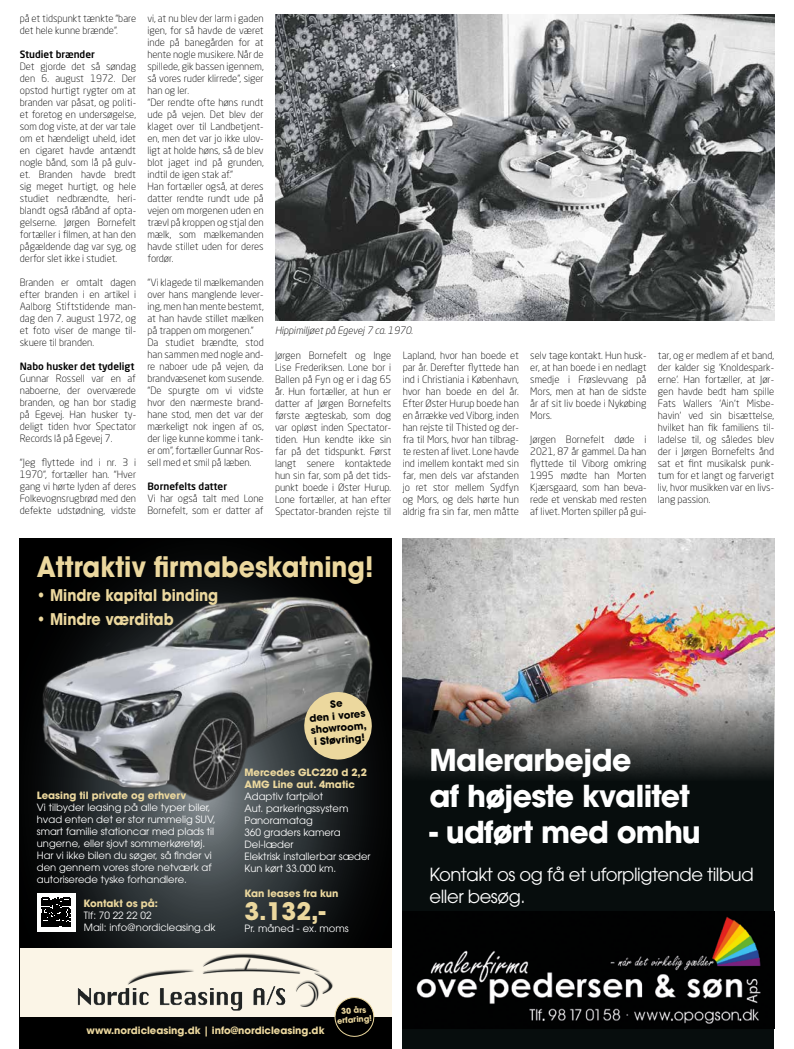
<style>
.page{position:relative;width:794px;height:1049px;background:#fff}
.page>*{position:absolute;margin:0;border:0;box-sizing:border-box;transform-origin:0 0}
.t1{font:700 30px/36px "ITC Avant Garde Pro";letter-spacing:-.025em;color:#fff}
.t2{font:700 28px "ITC Avant Garde Pro";color:#ecd89e;scale:.9 1}
.t3{font:700 24px "ITC Avant Garde Pro";color:#ecd89e}
.t4{font:18px/21.6px "ITC Avant Garde Pro";letter-spacing:-.025em;color:#fff}
.t5{font:700 16px "ITC Avant Garde Pro";color:#ecd89e;scale:.9 1}
.t6{font:300 10px/12px "Neo Sans W1 G";color:#000;text-align:justify}
.t7{font:10px/12px "ITC Avant Garde Pro";color:#fff}
.t8{font:700 10px/12px "ITC Avant Garde Pro";color:#ecd89e}
.t9{font:500 10px "Neo Sans W1 G";color:#000}
.t10{font:700 10px/12px "ITC Avant Garde Pro";color:#000;text-align:center}
.t11{font:italic 300 10px "Neo Sans W1 G";color:#000}
.t12{font:700 8px/9px "ITC Avant Garde Pro";color:#ecd89e;text-align:center}
.s1{font-weight:500}
.s2{font-family:"Futura PT";font-weight:800}
</style>
<div class="page">
<svg style="left:20px;top:538px;width:371px;height:511px;background:#1a1e1f"></svg>
<div style="left:20px;top:948px;width:371px;height:69px;background:#fbf5e7"></div>
<img style="left:20px;top:540px;width:371px;height:303px">
<img style="left:77px;top:953px;width:256px;height:58px">
<svg style="left:303px;top:690px;width:70px;height:71px;background:#b8ab81"></svg>
<div style="left:37px;top:893px;width:38px;height:38px;background:#fff"></div>
<svg style="left:41px;top:898px;width:29px;height:29px"></svg>
<svg style="left:334px;top:997px;width:41px;height:40px;background:#302d27"></svg>
<img style="left:275px;top:14px;width:499px;height:306px">
<div style="left:403px;top:678px;width:371px;height:371px;background:#070d0d"></div>
<img style="left:403px;top:911px;width:371px;height:117px">
<img style="left:403px;top:539px;width:371px;height:238px">
<p class="t6" style="left:20px;top:12px;width:118px">på et tidspunkt tænkte “bare det hele kunne brænde”.</p>
<p class="t9" style="left:20px;top:48px;width:77px">Studiet brænder</p>
<p class="t6" style="left:20px;top:60px;width:118px">Det gjorde det så søndag den 6. august 1972. Der opstod hurtigt rygter om at branden var påsat, og politi&shy;et foretog en undersøgelse, som dog viste, at der var tale om et hændeligt uheld, idet en cigaret havde antændt nogle bånd, som lå på gulv&shy;et. Branden havde bredt sig meget hurtigt, og hele studiet nedbrændte, heri&shy;blandt også råbånd af opta&shy;gelserne. Jørgen Bornefelt fortæller i filmen, at han den pågældende dag var syg, og derfor slet ikke i studiet.</p>
<p class="t6" style="left:20px;top:276px;width:118px">Branden er omtalt dagen efter branden i en artikel i Aalborg Stiftstidende man&shy;dag den 7. august 1972, og et foto viser de mange til&shy;skuere til branden.</p>
<p class="t9" style="left:20px;top:360px;width:116px">Nabo husker det tydeligt</p>
<p class="t6" style="left:20px;top:372px;width:118px">Gunnar Rossell var en af naboerne, der overværede branden, og han bor stadig på Egevej. Han husker ty&shy;deligt tiden hvor Spectator Records lå på Egevej 7.</p>
<p class="t6" style="left:20px;top:456px;width:118px">“Jeg flyttede ind i nr. 3 i 1970”, fortæller han. “Hver gang vi hørte lyden af deres Folkevognsrugbrød med den defekte udstødning, vidste</p>
<p class="t6" style="left:147px;top:12px;width:118px;text-align:left">vi, at nu blev der larm i gaden igen, for så havde de været inde på banegården for at hente nogle musikere. Når de spillede, gik bassen igennem, så vores ruder klirrede”, siger han og ler.<br>“Der rendte ofte høns rundt ude på vejen. Det blev der klaget over til Landbetjent&shy;en, men det var jo ikke ulov&shy;ligt at holde høns, så de blev blot jaget ind på grunden, indtil de igen stak af.”<br>Han fortæller også, at deres datter rendte rundt ude på vejen om morgenen uden en trævl på kroppen og stjal den mælk, som mælkemanden havde stillet uden for deres fordør.</p>
<p class="t6" style="left:147px;top:276px;width:118px;text-align:left">“Vi klagede til mælkemanden over hans manglende lever&shy;ing, men han mente bestemt, at han havde stillet mælken på trappen om morgenen.”<br>Da studiet brændte, stod han sammen med nogle and&shy;re naboer ude på vejen, da brandvæsenet kom susende. “De spurgte om vi vidste hvor den nærmeste brand&shy;hane stod, men det var der mærkeligt nok ingen af os, der lige kunne komme i tank&shy;er om”, fortæller Gunnar Ros&shy;sell med et smil på læben.</p>
<p class="t9" style="left:147px;top:480px;width:81px">Bornefelts datter</p>
<p class="t6" style="left:147px;top:492px;width:118px">Vi har også talt med Lone<br>Bornefelt, som er datter af</p>
<p class="t11" style="left:275px;top:324px;width:139px">Hippimiljøet på Egevej 7 ca. 1970.</p>
<p class="t6" style="left:275px;top:349px;width:118px">Jørgen Bornefelt og Inge Lise Frederiksen. Lone bor i Ballen på Fyn og er i dag 65 år. Hun fortæller, at hun er datter af Jørgen Bornefelts første ægteskab, som dog var opløst inden Spectator&shy;tiden. Hun kendte ikke sin far på det tidspunkt. Først langt senere kontaktede hun sin far, som på det tids&shy;punkt boede i Øster Hurup.<br>Lone fortæller, at han efter Spectator-branden rejste til</p>
<p class="t6" style="left:403px;top:349px;width:118px">Lapland, hvor han boede et par år. Derefter flyttede han ind i Christiania i København, hvor han boede en del år.<br>Efter Øster Hurup boede han en årrække ved Viborg, inden han rejste til Thisted og der&shy;fra til Mors, hvor han tilbrag&shy;te resten af livet. Lone havde ind imellem kontakt med sin far, men dels var afstanden jo ret stor mellem Sydfyn og Mors, og dels hørte hun aldrig fra sin far, men måtte</p>
<p class="t6" style="left:530px;top:349px;width:118px">selv tage kontakt. Hun husk&shy;er, at han boede i en nedlagt smedje i Frøslevvang på Mors, men at han de sidste år af sit liv boede i Nykøbing Mors.</p>
<p class="t6" style="left:530px;top:433px;width:118px">Jørgen Bornefelt døde i 2021, 87 år gammel. Da han flyttede til Viborg omkring 1995 mødte han Morten Kjærsgaard, som han beva&shy;rede et venskab med resten af livet. Morten spiller på gui-</p>
<p class="t6" style="left:658px;top:349px;width:118px">tar, og er medlem af et band, der kalder sig ‘Knoldespark&shy;erne’. Han fortæller, at Jør&shy;gen havde bedt ham spille Fats Wallers ‘Ain’t Misbe&shy;havin’ ved sin bisættelse, hvilket han fik familiens til&shy;ladelse til, og således blev der i Jørgen Bornefelts ånd sat et fint musikalsk punk&shy;tum for et langt og farverigt liv, hvor musikken var en livs&shy;lang passion.</p>
<h2 class="t2" style="left:37px;top:548px;width:375px">Attraktiv firmabeskatning!</h2>
<h3 class="t5" style="left:37px;top:584px;width:203px"><span class="s1">•</span> Mindre kapital binding</h3>
<h3 class="t5" style="left:37px;top:608px;width:154px"><span class="s1">•</span> Mindre værditab</h3>
<p class="t10" style="left:308px;top:700px;width:58px;rotate:-5deg">Se<br>den i vores showroom, i Støvring!</p>
<p class="t8" style="left:37px;top:789px;width:151px">Leasing til private og erhverv</p>
<p class="t7" style="left:37px;top:801px;width:180px">Vi tilbyder leasing på alle typer biler, hvad enten det er stor rummelig SUV, smart familie stationcar med plads til ungerne, eller sjovt sommerkøretøj.<br>Har vi ikke bilen du søger, så finder vi den gennem vores store netværk af autoriserede tyske forhandlere.</p>
<p class="t8" style="left:84px;top:897px;width:76px">Kontakt os på:</p>
<p class="t7" style="left:84px;top:909px;width:133px">Tlf: 70 22 22 02<br>Mail: info@nordicleasing.dk</p>
<p class="t8" style="left:244px;top:766px;width:124px">Mercedes GLC220 d 2,2<br>AMG Line aut. 4matic</p>
<p class="t7" style="left:244px;top:790px;width:128px">Adaptiv fartpilot<br>Aut. parkeringssystem<br>Panoramatag<br>360 graders kamera<br>Del-læder<br>Elektrisk installerbar sæder<br>Kun kørt 33.000 km.</p>
<p class="t8" style="left:244px;top:887px;width:96px">Kan leases fra kun</p>
<h3 class="t3" style="left:244px;top:894px;width:83px">3.132,-</h3>
<p class="t7" style="left:244px;top:922px;width:106px">Pr. måned - ex. moms</p>
<p class="t12" style="left:336px;top:1007px;width:36px;rotate:-5deg">30 års erfaring!</p>
<p class="t8" style="left:87px;top:1024px;width:239px">www.nordicleasing.dk <span class="s2">|</span> info@nordicleasing.dk</p>
<h1 class="t1" style="left:429px;top:742px;width:262px">Malerarbejde<br>af højeste kvalitet</h1>
<h1 class="t1" style="left:429px;top:814px;width:273px">- udført med omhu</h1>
<h3 class="t4" style="left:429px;top:863px;width:326px">Kontakt os og få et uforpligtende tilbud eller besøg.</h3>
</div>
